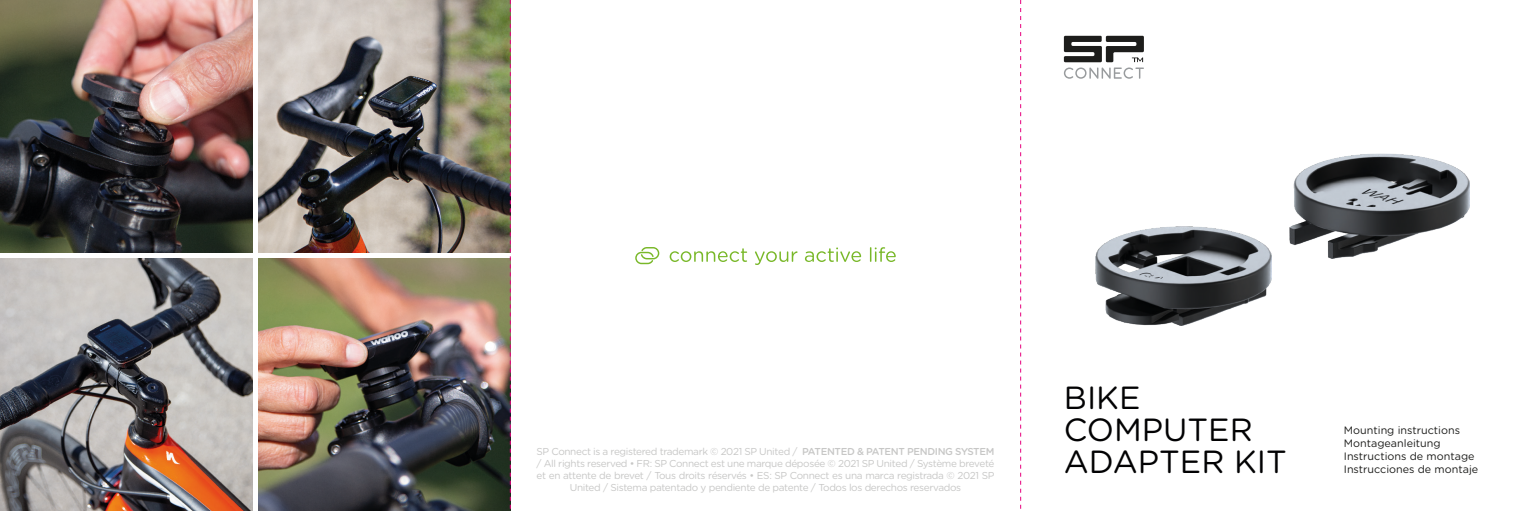
<style>
.page{position:relative;width:1531px;height:511px;background:#fff}
.page>*{position:absolute;margin:0;border:0;box-sizing:border-box;transform-origin:0 0}
.t1{font:32px/32px "Gotham Rounded";color:#020203}
.t2{font:10.8px/13px "Gotham Rounded";color:#1d1d1b}
.t3{font:10px/12px "Gotham Rounded";letter-spacing:-.035em;color:#c7c7c6;text-align:center}
.s1{font-weight:500}
</style>
<div class="page">
<img style="left:0;top:0;width:1470px;height:510px">
<p class="t3" style="left:536px;top:444px;width:459px">SP Connect is a registered trademark © 2021 SP United / <span class="s1">PATENTED &amp; PATENT PENDING SYSTEM </span>/ All rights reserved • FR: SP Connect est une marque déposée © 2021 SP United / Système breveté et en attente de brevet / Tous droits réservés • ES: SP Connect es una marca registrada © 2021 SP United / Sistema patentado y pendiente de patente / Todos los derechos reservados</p>
<h1 class="t1" style="left:1064px;top:379px;width:225px">BIKE<br>COMPUTER<br>ADAPTER KIT</h1>
<p class="t2" style="left:1344px;top:423px;width:136px">Mounting instructions<br>Montageanleitung<br>Instructions de montage<br>Instrucciones de montaje</p>
</div>
